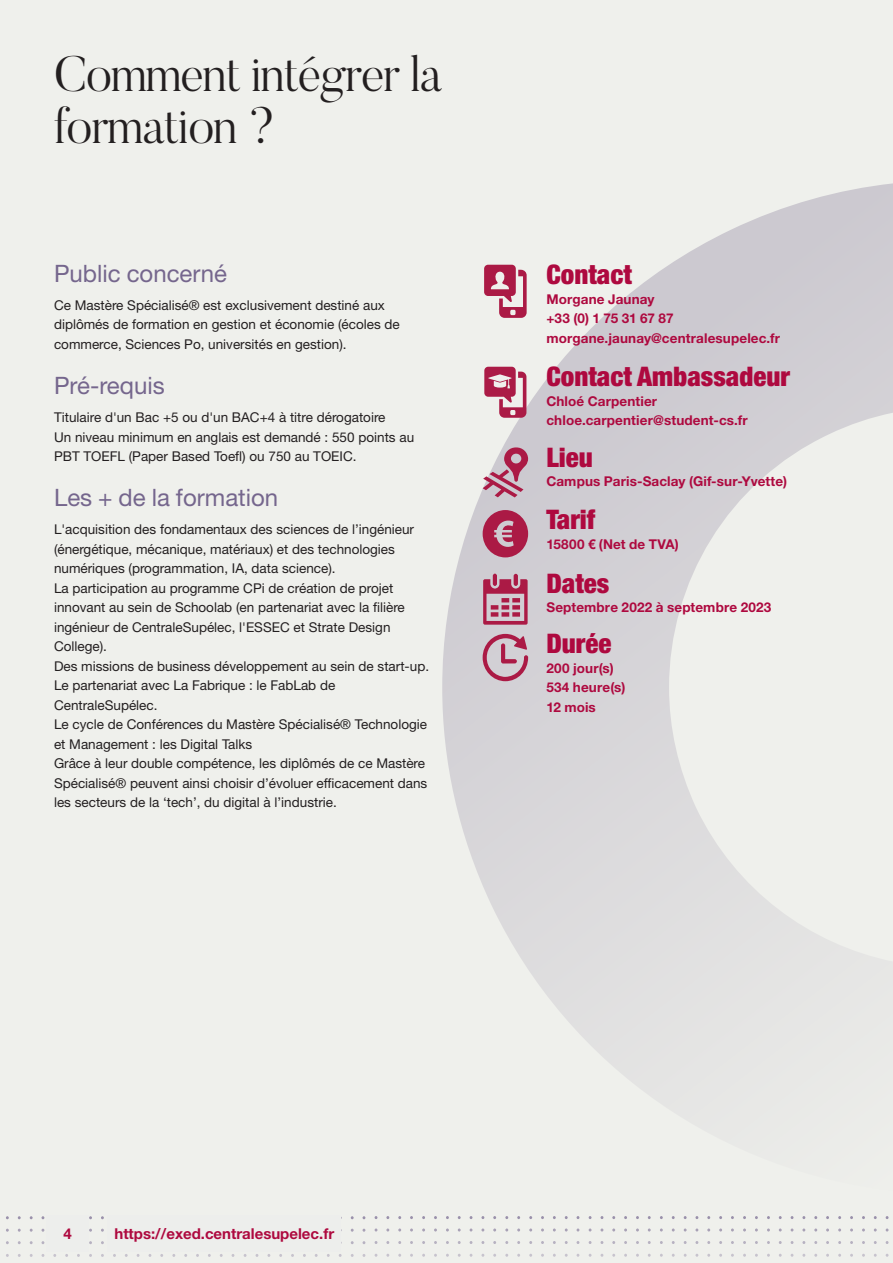
<style>
.page{position:relative;width:893px;height:1263px;background:#eff0ec}
.page>*{position:absolute;margin:0;border:0;box-sizing:border-box;transform-origin:0 0}
.t1{font:300 49.5px/52.5px "Butler";letter-spacing:-.02em;color:#231f20}
.t2{font:900 condensed 27px "Helvetica Neue LT Std";color:#ae093f}
.t3{font:24px "Helvetica Neue LT Std";color:#75668d}
.t4{font:700 15px "Helvetica Neue LT Std";color:#ae093f}
.t5{font:13.5px/19.5px "Helvetica Neue LT Std";color:#231f20}
.t6{font:700 13.5px/19.5px "Helvetica Neue LT Std";letter-spacing:.01em;color:#ae093f}
</style>
<div class="page">
<svg style="left:442px;top:183px;width:451px;height:924px"></svg>
<svg style="left:484px;top:265px;width:43px;height:53px"></svg>
<svg style="left:483px;top:447px;width:45px;height:50px"></svg>
<svg style="left:484px;top:367px;width:42px;height:51px"></svg>
<svg style="left:483px;top:510px;width:45px;height:47px;background:#b65473"></svg>
<svg style="left:483px;top:574px;width:45px;height:51px;background:#bc6f88"></svg>
<svg style="left:483px;top:634px;width:45px;height:47px;background:#c492a4"></svg>
<h1 class="t1" style="left:54px;top:47px;width:390px">Comment intégrer la formation ?</h1>
<h3 class="t3" style="left:54px;top:259px;width:175px">Public concerné</h3>
<p class="t5" style="left:54px;top:295px;width:347px">Ce Mastère Spécialisé® est exclusivement destiné aux diplômés de formation en gestion et économie (écoles de commerce, Sciences Po, universités en gestion).</p>
<h3 class="t3" style="left:54px;top:371px;width:112px">Pré-requis</h3>
<p class="t5" style="left:54px;top:407px;width:362px">Titulaire d'un Bac +5 ou d'un BAC+4 à titre dérogatoire<br>Un niveau minimum en anglais est demandé : 550 points au<br>PBT TOEFL (Paper Based Toefl) ou 750 au TOEIC.</p>
<h3 class="t3" style="left:54px;top:484px;width:226px">Les + de la formation</h3>
<p class="t5" style="left:54px;top:520px;width:377px">L'acquisition des fondamentaux des sciences de l’ingénieur (énergétique, mécanique, matériaux) et des technologies numériques (programmation, IA, data science).<br>La participation au programme CPi de création de projet innovant au sein de Schoolab (en partenariat avec la filière ingénieur de CentraleSupélec, l'ESSEC et Strate Design College).<br>Des missions de business développement au sein de start-up.<br>Le partenariat avec La Fabrique : le FabLab de CentraleSupélec.<br>Le cycle de Conférences du Mastère Spécialisé® Technologie et Management : les Digital Talks<br>Grâce à leur double compétence, les diplômés de ce Mastère Spécialisé® peuvent ainsi choisir d’évoluer efficacement dans les secteurs de la ‘tech’, du digital à l’industrie.</p>
<h2 class="t2" style="left:546px;top:258px;width:87px">Contact</h2>
<p class="t6" style="left:546px;top:289px;width:235px">Morgane Jaunay<br>+33 (0) 1 75 31 67 87 morgane.jaunay@centralesupelec.fr</p>
<h2 class="t2" style="left:546px;top:360px;width:245px">Contact Ambassadeur</h2>
<p class="t6" style="left:546px;top:391px;width:203px">Chloé Carpentier chloe.carpentier@student-cs.fr</p>
<h2 class="t2" style="left:546px;top:440px;width:48px">Lieu</h2>
<p class="t6" style="left:546px;top:471px;width:242px">Campus Paris-Saclay (Gif-sur-Yvette)</p>
<h2 class="t2" style="left:546px;top:503px;width:50px">Tarif</h2>
<p class="t6" style="left:546px;top:534px;width:134px">15800 € (Net de TVA)</p>
<h2 class="t2" style="left:546px;top:567px;width:64px">Dates</h2>
<p class="t6" style="left:546px;top:597px;width:226px">Septembre 2022 à septembre 2023</p>
<h2 class="t2" style="left:546px;top:627px;width:67px">Durée</h2>
<p class="t6" style="left:546px;top:658px;width:80px">200 jour(s)<br>534 heure(s)<br>12 mois</p>
<p class="t4" style="left:64px;top:1224px;width:10px">4</p>
<p class="t4" style="left:114px;top:1224px;width:221px">https://exed.centralesupelec.fr</p>
</div>
